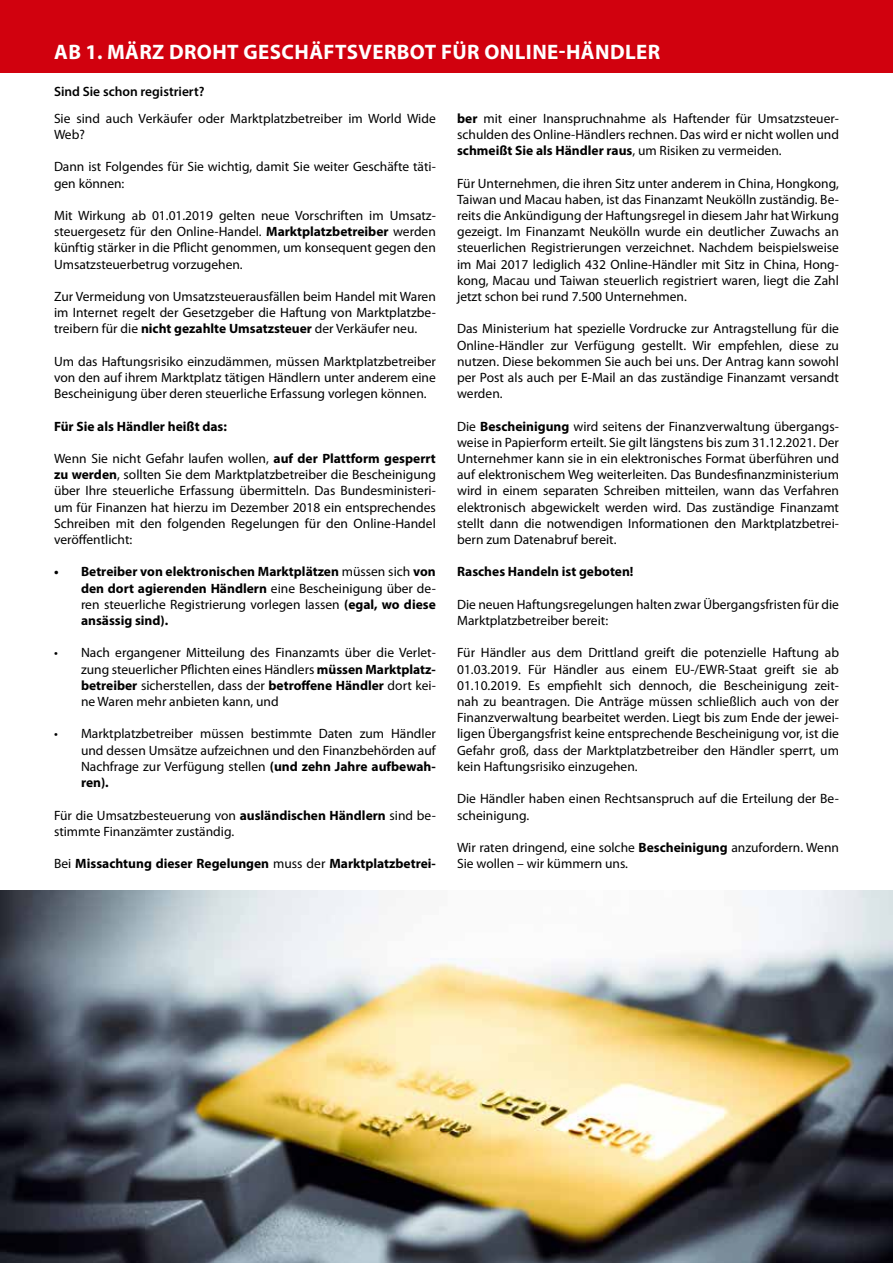
<style>
.page{position:relative;width:893px;height:1263px;background:#fff}
.page>*{position:absolute;margin:0;border:0;box-sizing:border-box;transform-origin:0 0}
.t1{font:700 21px "Myriad Pro";letter-spacing:.02em;color:#fff}
.t2{font:13.5px/16.2px "Myriad Pro";color:#000;text-align:justify}
.t3{font:700 13.5px/16.2px "Myriad Pro";color:#000;text-align:justify}
.t4{font:600 13.5px "Myriad Pro";color:#000}
.s1{font-weight:700}
.s2{font-weight:400}
</style>
<div class="page">
<img style="left:0;top:891px;width:893px;height:372px">
<div style="left:0;top:0;width:893px;height:72px;background:#d1010e"></div>
<h1 class="t1" style="left:54px;top:38px;width:608px">AB 1. MÄRZ DROHT GESCHÄFTSVERBOT FÜR ONLINE-HÄNDLER</h1>
<p class="t4" style="left:54px;top:83px;width:152px">Sind Sie schon registriert?</p>
<p class="t2" style="left:54px;top:110px;width:383px">Sie sind auch Verkäufer oder Marktplatzbetreiber im World Wide<br>Web?</p>
<p class="t2" style="left:54px;top:159px;width:383px">Dann ist Folgendes für Sie wichtig, damit Sie weiter Geschäfte täti&shy;gen können:</p>
<p class="t2" style="left:54px;top:207px;width:383px">Mit Wirkung ab 01.01.2019 gelten neue Vorschriften im Umsatz&shy;steuergesetz für den Online-Handel. <span class="s1">Marktplatzbetreiber</span> werden künftig stärker in die Pflicht genommen, um konsequent gegen den Umsatzsteuerbetrug vorzugehen.</p>
<p class="t2" style="left:54px;top:288px;width:383px">Zur Vermeidung von Umsatzsteuerausfällen beim Handel mit Waren im Internet regelt der Gesetzgeber die Haftung von Marktplatzbe&shy;treibern für die <span class="s1">nicht gezahlte Umsatzsteuer</span> der Verkäufer neu.</p>
<p class="t2" style="left:54px;top:353px;width:383px">Um das Haftungsrisiko einzudämmen, müssen Marktplatzbetreiber von den auf ihrem Marktplatz tätigen Händlern unter anderem eine Bescheinigung über deren steuerliche Erfassung vorlegen können.</p>
<p class="t3" style="left:54px;top:418px;width:174px">Für Sie als Händler heißt das:</p>
<p class="t2" style="left:54px;top:450px;width:383px">Wenn Sie nicht Gefahr laufen wollen, <span class="s1">auf der Plattform gesperrt zu werden</span>, sollten Sie dem Marktplatzbetreiber die Bescheinigung über Ihre steuerliche Erfassung übermitteln. Das Bundesministeri&shy;um für Finanzen hat hierzu im Dezember 2018 ein entsprechendes Schreiben mit den folgenden Regelungen für den Online-Handel veröffentlicht:</p>
<p class="t3" style="left:81px;top:563px;width:356px;text-indent:-27px">• Betreiber von elektronischen Marktplätzen <span class="s2">müssen sich</span> von den dort agierenden Händlern <span class="s2">eine Bescheinigung über de&shy;ren steuerliche Registrierung vorlegen lassen</span> (egal, wo diese ansässig sind).</p>
<p class="t2" style="left:81px;top:645px;width:356px;text-indent:-27px">• Nach ergangener Mitteilung des Finanzamts über die Verlet&shy;zung steuerlicher Pflichten eines Händlers <span class="s1">müssen Marktplatz&shy;betreiber</span> sicherstellen, dass der <span class="s1">betroffene Händler</span> dort kei&shy;ne Waren mehr anbieten kann, und</p>
<p class="t2" style="left:81px;top:726px;width:356px;text-indent:-27px">• Marktplatzbetreiber müssen bestimmte Daten zum Händler und dessen Umsätze aufzeichnen und den Finanzbehörden auf Nachfrage zur Verfügung stellen <span class="s1">(und zehn Jahre aufbewah&shy;ren).</span></p>
<p class="t2" style="left:54px;top:807px;width:383px">Für die Umsatzbesteuerung von <span class="s1">ausländischen Händlern</span> sind be&shy;stimmte Finanzämter zuständig.</p>
<p class="t3" style="left:54px;top:855px;width:383px"><span class="s2">Bei</span> Missachtung dieser Regelungen <span class="s2">muss der</span> Marktplatzbetrei-</p>
<p class="t2" style="left:457px;top:110px;width:383px"><span class="s1">ber</span> mit einer Inanspruchnahme als Haftender für Umsatzsteuer&shy;schulden des Online-Händlers rechnen. Das wird er nicht wollen und <span class="s1">schmeißt Sie als Händler raus</span>, um Risiken zu vermeiden.</p>
<p class="t2" style="left:457px;top:175px;width:383px">Für Unternehmen, die ihren Sitz unter anderem in China, Hongkong, Taiwan und Macau haben, ist das Finanzamt Neukölln zuständig. Be&shy;reits die Ankündigung der Haftungsregel in diesem Jahr hat Wirkung gezeigt. Im Finanzamt Neukölln wurde ein deutlicher Zuwachs an steuerlichen Registrierungen verzeichnet. Nachdem beispielsweise im Mai 2017 lediglich 432 Online-Händler mit Sitz in China, Hong&shy;kong, Macau und Taiwan steuerlich registriert waren, liegt die Zahl jetzt schon bei rund 7.500 Unternehmen.</p>
<p class="t2" style="left:457px;top:321px;width:383px">Das Ministerium hat spezielle Vordrucke zur Antragstellung für die Online-Händler zur Verfügung gestellt. Wir empfehlen, diese zu nutzen. Diese bekommen Sie auch bei uns. Der Antrag kann sowohl per Post als auch per E-Mail an das zuständige Finanzamt versandt werden.</p>
<p class="t2" style="left:457px;top:418px;width:383px">Die <span class="s1">Bescheinigung</span> wird seitens der Finanzverwaltung übergangs&shy;weise in Papierform erteilt. Sie gilt längstens bis zum 31.12.2021. Der Unternehmer kann sie in ein elektronisches Format überführen und auf elektronischem Weg weiterleiten. Das Bundesfinanzministerium wird in einem separaten Schreiben mitteilen, wann das Verfahren elektronisch abgewickelt werden wird. Das zuständige Finanzamt stellt dann die notwendigen Informationen den Marktplatzbetrei&shy;bern zum Datenabruf bereit.</p>
<p class="t3" style="left:457px;top:563px;width:178px">Rasches Handeln ist geboten!</p>
<p class="t2" style="left:457px;top:596px;width:383px">Die neuen Haftungsregelungen halten zwar Übergangsfristen für die<br>Marktplatzbetreiber bereit:</p>
<p class="t2" style="left:457px;top:645px;width:383px">Für Händler aus dem Drittland greift die potenzielle Haftung ab 01.03.2019. Für Händler aus einem EU-/EWR-Staat greift sie ab 01.10.2019. Es empfiehlt sich dennoch, die Bescheinigung zeit&shy;nah zu beantragen. Die Anträge müssen schließlich auch von der Finanzverwaltung bearbeitet werden. Liegt bis zum Ende der jewei&shy;ligen Übergangsfrist keine entsprechende Bescheinigung vor, ist die Gefahr groß, dass der Marktplatzbetreiber den Händler sperrt, um kein Haftungsrisiko einzugehen.</p>
<p class="t2" style="left:457px;top:790px;width:383px">Die Händler haben einen Rechtsanspruch auf die Erteilung der Be&shy;scheinigung.</p>
<p class="t2" style="left:457px;top:839px;width:383px">Wir raten dringend, eine solche <span class="s1">Bescheinigung</span> anzufordern. Wenn<br>Sie wollen – wir kümmern uns.</p>
</div>
